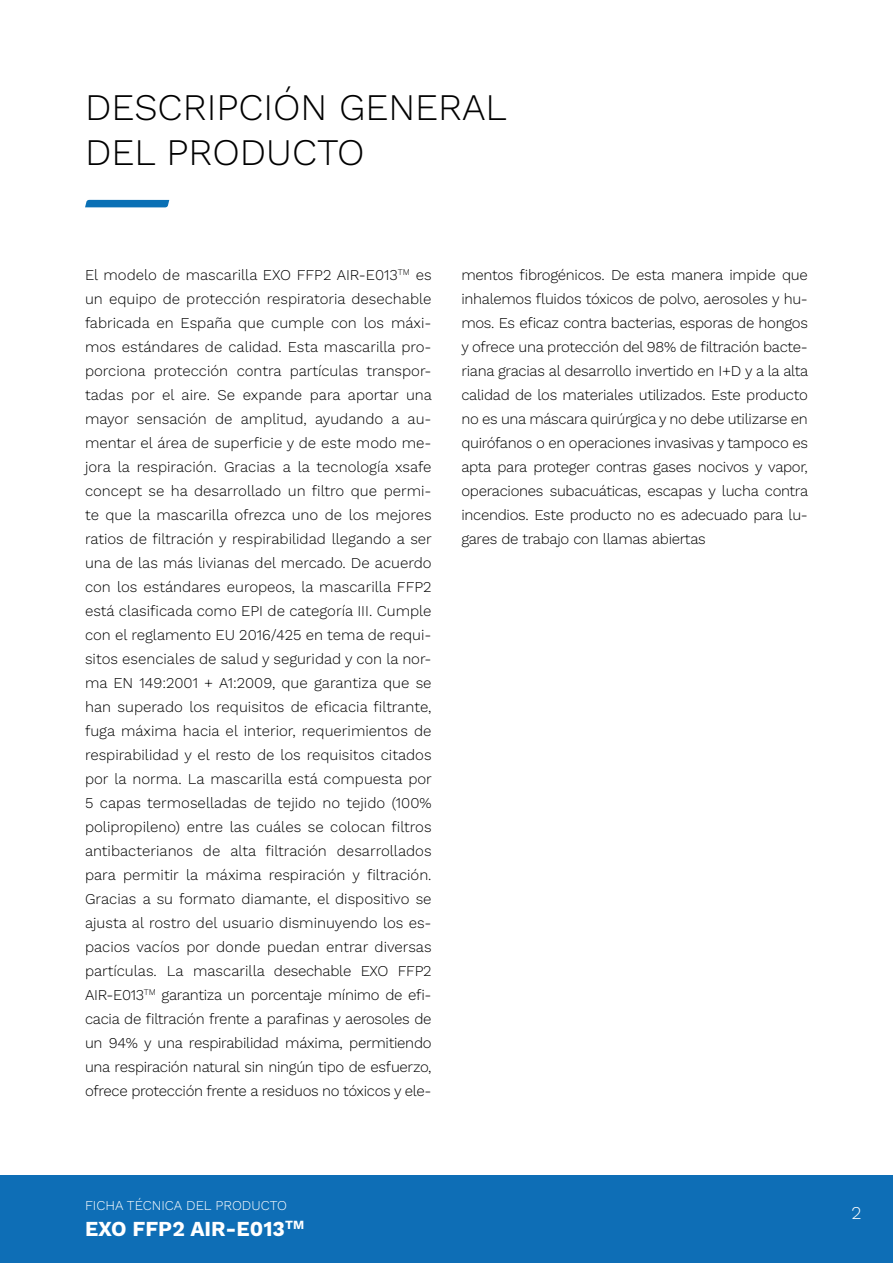
<style>
.page{position:relative;width:893px;height:1263px;background:#fff}
.page>*{position:absolute;margin:0;border:0;box-sizing:border-box;transform-origin:0 0}
.t1{font:37.5px/45px "Work Sans";color:#000}
.t2{font:700 21px "Work Sans";color:#fff}
.t3{font:18px "Work Sans";color:#fff}
.t4{font:15px/24px "Work Sans";letter-spacing:-.02em;color:#000;text-align:justify}
.t5{font:13.5px "Work Sans";color:#fff}
</style>
<div class="page">
<div style="left:0;top:1175px;width:893px;height:88px;background:#0e6eb6"></div>
<svg style="left:85px;top:200px;width:84px;height:7px"></svg>
<h1 class="t1" style="left:85px;top:83px;width:423px">DESCRIPCIÓN GENERAL<br>DEL PRODUCTO</h1>
<p class="t4" style="left:85px;top:262px;width:348px">El modelo de mascarilla EXO FFP2 AIR-E013<sup>TM</sup> es un equipo de protección respiratoria desechable fabricada en España que cumple con los máxi&shy;mos estándares de calidad. Esta mascarilla pro&shy;porciona protección contra partículas transpor&shy;tadas por el aire. Se expande para aportar una mayor sensación de amplitud, ayudando a au&shy;mentar el área de superficie y de este modo me&shy;jora la respiración. Gracias a la tecnología xsafe concept se ha desarrollado un filtro que permi&shy;te que la mascarilla ofrezca uno de los mejores ratios de filtración y respirabilidad llegando a ser una de las más livianas del mercado. De acuerdo con los estándares europeos, la mascarilla FFP2 está clasificada como EPI de categoría III. Cumple con el reglamento EU 2016/425 en tema de requi&shy;sitos esenciales de salud y seguridad y con la nor&shy;ma EN 149:2001 + A1:2009, que garantiza que se han superado los requisitos de eficacia filtrante, fuga máxima hacia el interior, requerimientos de respirabilidad y el resto de los requisitos citados por la norma. La mascarilla está compuesta por 5 capas termoselladas de tejido no tejido (100% polipropileno) entre las cuáles se colocan filtros antibacterianos de alta filtración desarrollados para permitir la máxima respiración y filtración.<br>Gracias a su formato diamante, el dispositivo se ajusta al rostro del usuario disminuyendo los es&shy;pacios vacíos por donde puedan entrar diversas partículas. La mascarilla desechable EXO FFP2<br>AIR-E013<sup>TM</sup> garantiza un porcentaje mínimo de efi&shy;cacia de filtración frente a parafinas y aerosoles de un 94% y una respirabilidad máxima, permitiendo una respiración natural sin ningún tipo de esfuerzo, ofrece protección frente a residuos no tóxicos y ele-</p>
<p class="t4" style="left:461px;top:262px;width:348px">mentos fibrogénicos. De esta manera impide que inhalemos fluidos tóxicos de polvo, aerosoles y hu&shy;mos. Es eficaz contra bacterias, esporas de hongos y ofrece una protección del 98% de filtración bacte&shy;riana gracias al desarrollo invertido en I+D y a la alta calidad de los materiales utilizados. Este producto no es una máscara quirúrgica y no debe utilizarse en quirófanos o en operaciones invasivas y tampoco es apta para proteger contras gases nocivos y vapor, operaciones subacuáticas, escapas y lucha contra incendios. Este producto no es adecuado para lu&shy;gares de trabajo con llamas abiertas</p>
<p class="t5" style="left:85px;top:1195px;width:203px">FICHA TÉCNICA DEL PRODUCTO</p>
<h2 class="t2" style="left:85px;top:1216px;width:221px">EXO FFP2 AIR-E013<sup>TM</sup></h2>
<p class="t3" style="left:851px;top:1199px;width:12px">2</p>
</div>
